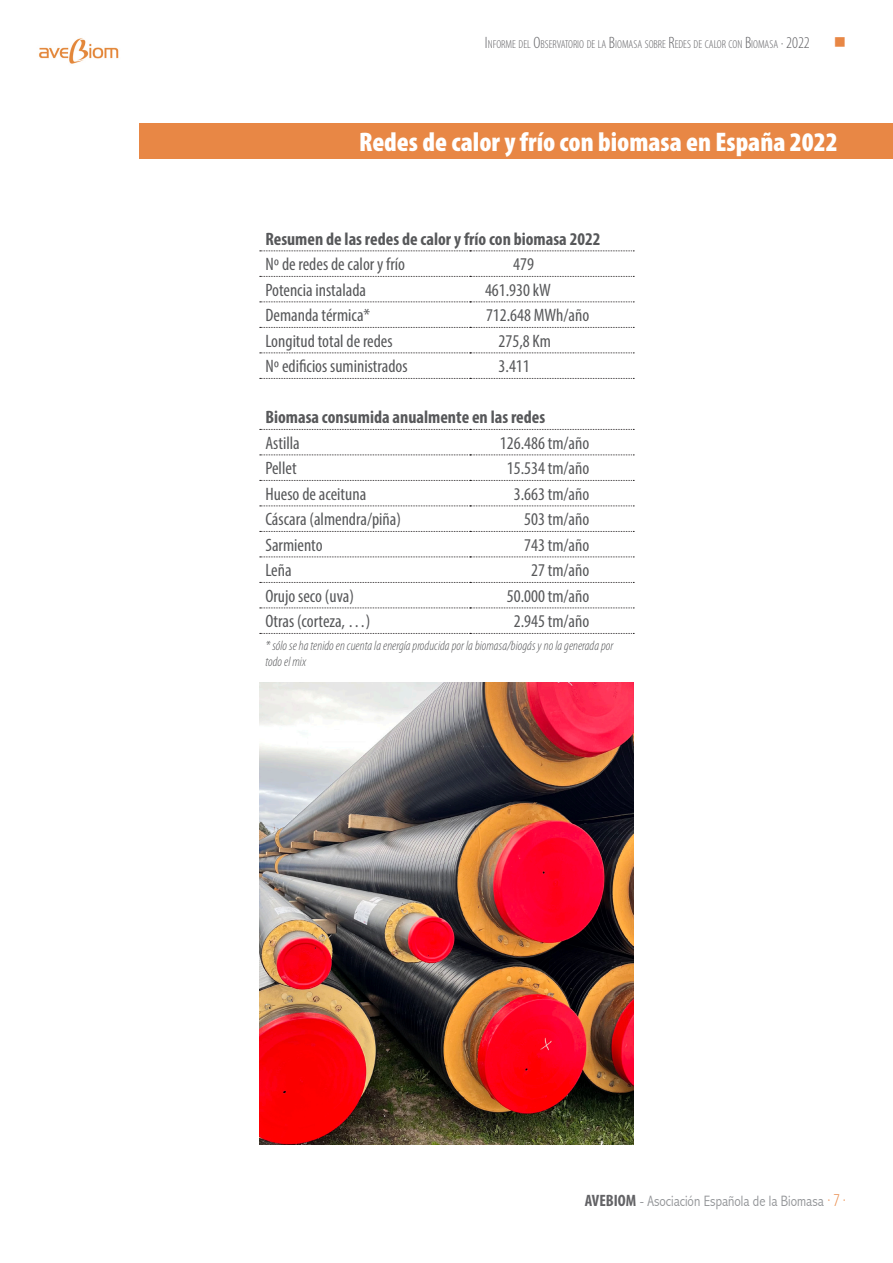
<style>
.page{position:relative;width:893px;height:1263px;background:#fff}
.page>*{position:absolute;margin:0;border:0;box-sizing:border-box;transform-origin:0 0}
.t1{font:900 condensed 27px "Myriad Pro";color:#fff}
.t2{font:condensed 18px "Myriad Pro";color:#57585a}
.t3{font:700 condensed 18px "Myriad Pro";color:#57585a}
.t4{font:16.5px "Wingdings";color:#e88745}
.t5{font:300 condensed 15px "Abadi";color:#939598}
.t6{font:italic 300 condensed 13.5px/16.2px "Myriad Pro";color:#57585a}
.t7{font:300 condensed 11.55px "Myriad Pro";color:#636366}
.s1{font-size:16.5px}
.s2{font-family:"Myriad Pro";font-weight:700;font-size:16.5px;color:#636366}
.s3{font-family:"Myriad Pro";font-size:18px;color:#e88745}
</style>
<div class="page">
<img style="left:39px;top:38px;width:80px;height:26px">
<div style="left:139px;top:123px;width:754px;height:35px;background:#e88745"></div>
<svg style="left:260px;top:250px;width:374px;height:1px"></svg>
<svg style="left:260px;top:276px;width:374px;height:1px"></svg>
<svg style="left:260px;top:301px;width:374px;height:1px"></svg>
<svg style="left:260px;top:327px;width:374px;height:1px"></svg>
<svg style="left:260px;top:352px;width:374px;height:1px"></svg>
<svg style="left:260px;top:378px;width:374px;height:1px"></svg>
<svg style="left:260px;top:429px;width:374px;height:1px"></svg>
<svg style="left:260px;top:454px;width:374px;height:1px"></svg>
<svg style="left:260px;top:480px;width:374px;height:1px"></svg>
<svg style="left:260px;top:505px;width:374px;height:1px"></svg>
<svg style="left:260px;top:531px;width:374px;height:1px"></svg>
<svg style="left:260px;top:556px;width:374px;height:1px"></svg>
<svg style="left:260px;top:582px;width:374px;height:1px"></svg>
<svg style="left:260px;top:607px;width:374px;height:1px"></svg>
<svg style="left:260px;top:633px;width:374px;height:1px"></svg>
<img style="left:259px;top:683px;width:375px;height:461px">
<p class="t7" style="left:485px;top:38px;width:326px"><span class="s1">I</span>NFORME DEL <span class="s1">O</span>BSERVATORIO DE LA <span class="s1">B</span>IOMASA SOBRE <span class="s1">R</span>EDES DE CALOR CON <span class="s1">B</span>IOMASA <span class="s1">· 2022</span></p>
<p class="t4" style="left:834px;top:33px;width:14px">■</p>
<p class="t1" style="left:359px;top:125px;width:480px">Redes de calor y frío con biomasa en España 2022</p>
<p class="t3" style="left:265px;top:228px;width:336px">Resumen de las redes de calor y frío con biomasa 2022</p>
<p class="t2" style="left:265px;top:254px;width:141px">Nº de redes de calor y frío</p>
<p class="t2" style="left:513px;top:254px;width:22px">479</p>
<p class="t2" style="left:265px;top:279px;width:102px">Potencia instalada</p>
<p class="t2" style="left:485px;top:279px;width:68px">461.930 kW</p>
<p class="t2" style="left:265px;top:305px;width:106px">Demanda térmica*</p>
<p class="t2" style="left:486px;top:305px;width:105px">712.648 MWh/año</p>
<p class="t2" style="left:265px;top:330px;width:129px">Longitud total de redes</p>
<p class="t2" style="left:499px;top:330px;width:54px">275,8 Km</p>
<p class="t2" style="left:265px;top:356px;width:144px">Nº edificios suministrados</p>
<p class="t2" style="left:499px;top:356px;width:33px">3.411</p>
<p class="t3" style="left:265px;top:406px;width:281px">Biomasa consumida anualmente en las redes</p>
<p class="t2" style="left:265px;top:432px;width:36px">Astilla</p>
<p class="t2" style="left:500px;top:432px;width:91px">126.486 tm/año</p>
<p class="t2" style="left:265px;top:458px;width:33px">Pellet</p>
<p class="t2" style="left:507px;top:458px;width:84px">15.534 tm/año</p>
<p class="t2" style="left:265px;top:483px;width:102px">Hueso de aceituna</p>
<p class="t2" style="left:514px;top:483px;width:77px">3.663 tm/año</p>
<p class="t2" style="left:265px;top:509px;width:137px">Cáscara (almendra/piña)</p>
<p class="t2" style="left:524px;top:509px;width:67px">503 tm/año</p>
<p class="t2" style="left:265px;top:534px;width:59px">Sarmiento</p>
<p class="t2" style="left:524px;top:534px;width:67px">743 tm/año</p>
<p class="t2" style="left:265px;top:560px;width:28px">Leña</p>
<p class="t2" style="left:531px;top:560px;width:60px">27 tm/año</p>
<p class="t2" style="left:265px;top:585px;width:90px">Orujo seco (uva)</p>
<p class="t2" style="left:507px;top:585px;width:84px">50.000 tm/año</p>
<p class="t2" style="left:265px;top:611px;width:107px">Otras (corteza, …)</p>
<p class="t2" style="left:514px;top:611px;width:77px">2.945 tm/año</p>
<p class="t6" style="left:265px;top:637px;width:350px">* sólo se ha tenido en cuenta la energía producida por la biomasa/biogás y no la generada por todo el mix</p>
<p class="t5" style="left:585px;top:1192px;width:263px"><span class="s2">AVEBIOM</span> - Asociación Española de la Biomasa <span class="s3">· 7 ·</span></p>
</div>
